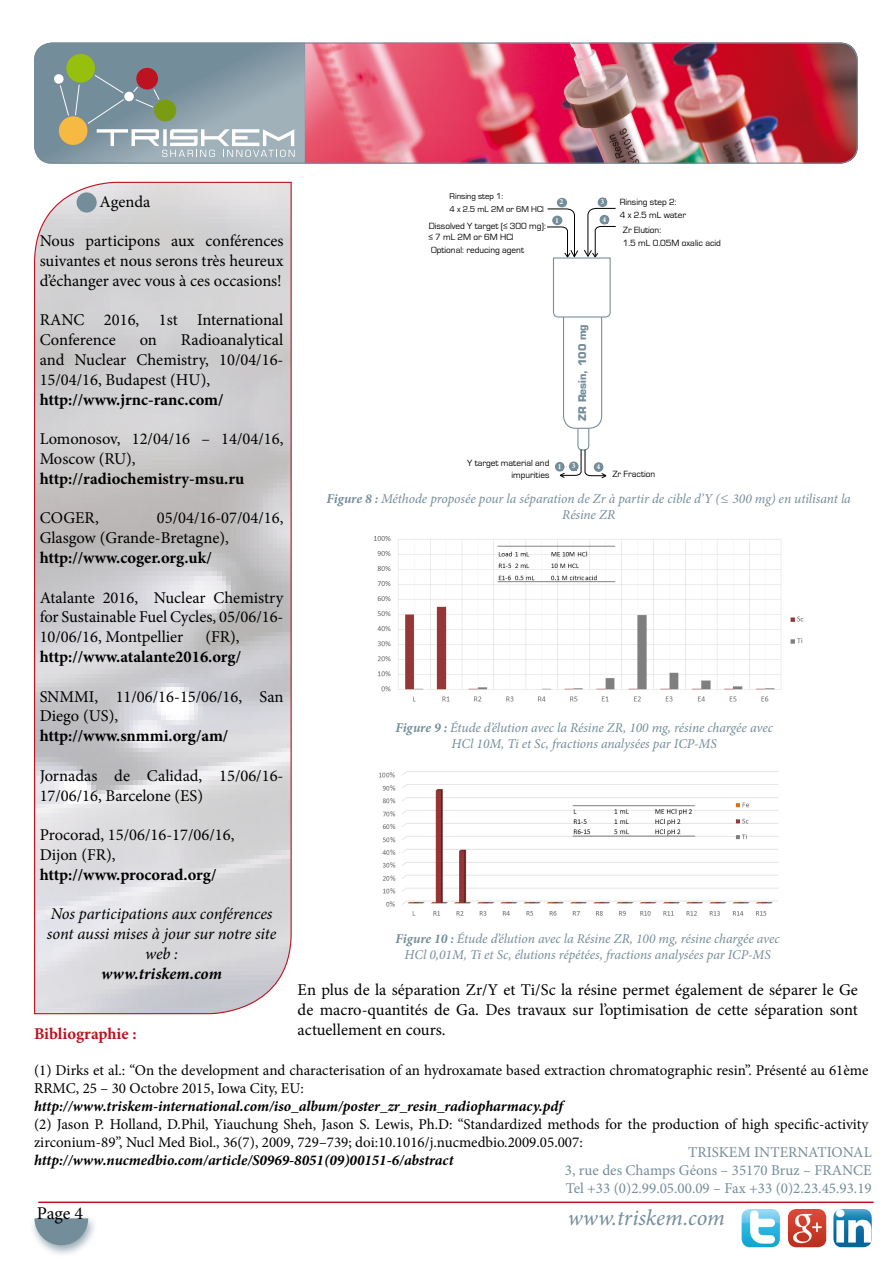
<style>
.page{position:relative;width:893px;height:1263px;background:#fff}
.page>*{position:absolute;margin:0;border:0;box-sizing:border-box;transform-origin:0 0}
.t1{font:italic 22.5px "Minion Pro";letter-spacing:-.005em;color:#748d9a}
.t2{font:18px "Minion Pro";color:#000}
.t3{font:16.5px/19.8px "Minion Pro";color:#000}
.t4{font:700 16.5px "Minion Pro";color:#000}
.t5{font:italic 16.5px/19.8px "Minion Pro";letter-spacing:-.01em;color:#000;text-align:center}
.t6{font:italic 700 16.5px "Minion Pro";letter-spacing:.005em;color:#000}
.t7{font:700 16.5px "Minion Pro";color:#bd1220}
.t8{font:15px/18px "Minion Pro";color:#000}
.t9{font:italic 700 15px "Minion Pro";color:#000}
.t10{font:15px/18px "Minion Pro";color:#748d9a;text-align:justify}
.t11{font:italic 13.5px/16.2px "Minion Pro";letter-spacing:-.005em;color:#748d9a;text-align:center}
.t12{font:700 10.35px "Eurostile";color:#748d9a}
.t13{font:9.3px/13px "Eurostile";color:#000}
.t14{font:8.7px/13px "Eurostile";color:#000}
.t15{font:700 7.65px "Minion Pro";color:#fff}
.t16{font:6.6px "Minion Pro";color:#748d9a}
.s1{font-weight:700}
</style>
<div class="page">
<svg style="left:34px;top:181px;width:258px;height:834px;background:#d1ced1"></svg>
<hr style="left:38px;top:1201px;width:836px;height:2px;background:#bd1220">
<img style="left:742px;top:1209px;width:38px;height:38px">
<img style="left:833px;top:1209px;width:39px;height:38px">
<img style="left:788px;top:1209px;width:38px;height:38px">
<div style="left:28px;top:1214px;width:70px;height:43px;background:#748d9a;opacity:.75"></div>
<svg style="left:34px;top:1218px;width:54px;height:27px"></svg>
<img style="left:305px;top:43px;width:553px;height:121px">
<svg style="left:34px;top:43px;width:271px;height:121px;background:#90a1a3"></svg>
<div style="left:34px;top:43px;width:824px;height:121px;border:1px solid #748d9a;border-radius:18px"></div>
<div style="left:77px;top:192px;width:20px;height:21px;background:#748d9a;border-radius:50%"></div>
<div style="left:577px;top:416px;width:12px;height:34px;border:1px solid #748d9a;border-radius:4px"></div>
<div style="left:557px;top:198px;width:10px;height:9px;background:#748d9a;border-radius:50%"></div>
<div style="left:555px;top:462px;width:10px;height:9px;background:#748d9a;border-radius:50%"></div>
<div style="left:598px;top:197px;width:9px;height:10px;background:#748d9a;border-radius:50%"></div>
<svg style="left:547px;top:199px;width:69px;height:230px"></svg>
<svg style="left:559px;top:449px;width:48px;height:29px"></svg>
<img style="left:374px;top:536px;width:430px;height:166px">
<img style="left:379px;top:771px;width:399px;height:145px">
<p class="t14" style="left:450px;top:190px;width:96px">Rinsing step 1:<br>4 x 2.5 mL 2M or 6M HCl</p>
<p class="t13" style="left:620px;top:195px;width:68px">Rinsing step 2:<br>4 x 2.5 mL water</p>
<p class="t3" style="left:100px;top:191px;width:52px">Agenda</p>
<p class="t3" style="left:40px;top:231px;width:245px;text-align:justify">Nous participons aux conférences suivantes et nous serons très heureux d’échanger avec vous à ces occasions!</p>
<p class="t3" style="left:40px;top:310px;width:245px">RANC 2016, 1st International<br>Conference</p>
<p class="t15" style="left:600px;top:197px;width:5px">3</p>
<p class="t15" style="left:559px;top:197px;width:5px">2</p>
<p class="t15" style="left:555px;top:215px;width:5px">1</p>
<p class="t15" style="left:602px;top:214px;width:5px">4</p>
<p class="t13" style="left:429px;top:220px;width:119px;line-height:11.1px">Dissolved Y target (≤ 300 mg): ≤ 7 mL 2M or 6M HCl</p>
<p class="t13" style="left:431px;top:244px;width:95px">Optional: reducing agent</p>
<p class="t13" style="left:623px;top:224px;width:100px">Zr Elution:<br>1.5 mL 0.05M oxalic acid</p>
<p class="t12" style="left:576px;top:421px;width:98px;rotate:-90deg">ZR Resin, 100 mg</p>
<p class="t3" style="left:40px;top:330px;width:245px;text-align:justify;text-indent:141px">Radioanalytical and Nuclear Chemistry, 10/04/16- 15/04/16, Budapest (HU),</p>
<p class="t4" style="left:40px;top:388px;width:185px">http://www.jrnc-ranc.com/</p>
<p class="t3" style="left:40px;top:429px;width:245px">Lomonosov, 12/04/16 – 14/04/16,<br>Moscow (RU),</p>
<p class="t4" style="left:40px;top:467px;width:206px">http://radiochemistry-msu.ru</p>
<p class="t3" style="left:40px;top:508px;width:61px">COGER,</p>
<p class="t3" style="left:140px;top:330px;width:19px">on</p>
<p class="t13" style="left:467px;top:458px;width:84px;line-height:11.1px;text-align:right">Y target material and impurities</p>
<p class="t13" style="left:612px;top:468px;width:44px">Zr Fraction</p>
<p class="t15" style="left:558px;top:461px;width:5px">1</p>
<p class="t15" style="left:572px;top:461px;width:5px">3</p>
<p class="t15" style="left:597px;top:461px;width:5px">4</p>
<p class="t16" style="left:566px;top:462px;width:4px">-</p>
<p class="t11" style="left:327px;top:490px;width:526px"><span class="s1">Figure 8 :</span> Méthode proposée pour la séparation de Zr à partir de cible d’Y (≤ 300 mg) en utilisant la<br>Résine ZR</p>
<p class="t3" style="left:40px;top:508px;width:245px;text-indent:117px">05/04/16-07/04/16,<br>Glasgow (Grande-Bretagne),</p>
<p class="t4" style="left:40px;top:546px;width:174px">http://www.coger.org.uk/</p>
<p class="t3" style="left:40px;top:587px;width:245px;text-align:justify">Atalante 2016, Nuclear Chemistry for Sustainable Fuel Cycles, 05/06/16- 10/06/16, Montpellier</p>
<p class="t3" style="left:205px;top:627px;width:36px">(FR),</p>
<p class="t4" style="left:40px;top:645px;width:203px">http://www.atalante2016.org/</p>
<p class="t3" style="left:40px;top:686px;width:245px">SNMMI, 11/06/16-15/06/16, San<br>Diego (US),</p>
<p class="t4" style="left:40px;top:724px;width:190px">http://www.snmmi.org/am/</p>
<p class="t3" style="left:40px;top:766px;width:245px">Jornadas de Calidad, 15/06/16-<br>17/06/16, Barcelone (ES)</p>
<p class="t3" style="left:40px;top:825px;width:196px">Procorad, 15/06/16-17/06/16,<br>Dijon (FR),</p>
<p class="t4" style="left:40px;top:863px;width:178px">http://www.procorad.org/</p>
<p class="t5" style="left:47px;top:904px;width:231px">Nos participations aux conférences sont aussi mises à jour sur notre site web :</p>
<p class="t6" style="left:101px;top:962px;width:122px">www.triskem.com</p>
<p class="t11" style="left:395px;top:719px;width:379px"><span class="s1">Figure 9 :</span> Étude d’élution avec la Résine ZR, 100 mg, résine chargée avec<br>HCl 10M, Ti et Sc, fractions analysées par ICP-MS</p>
<p class="t11" style="left:396px;top:930px;width:386px"><span class="s1">Figure 10 :</span> Étude d’élution avec la Résine ZR, 100 mg, résine chargée avec<br>HCl 0,01M, Ti et Sc, élutions répétées, fractions analysées par ICP-MS</p>
<p class="t3" style="left:298px;top:980px;width:562px;text-align:justify">En plus de la séparation Zr/Y et Ti/Sc la résine permet également de séparer le Ge de macro-quantités de Ga. Des travaux sur l’optimisation de cette séparation sont actuellement en cours.</p>
<p class="t7" style="left:34px;top:1022px;width:104px">Bibliographie :</p>
<p class="t8" style="left:34px;top:1061px;width:836px">(1) Dirks et al.: “On the development and characterisation of an hydroxamate based extraction chromatographic resin”. Présenté au 61ème<br>RRMC, 25 – 30 Octobre 2015, Iowa City, EU:</p>
<p class="t9" style="left:34px;top:1095px;width:530px">http://www.triskem-international.com/iso_album/poster_zr_resin_radiopharmacy.pdf</p>
<p class="t8" style="left:34px;top:1115px;width:836px">(2) Jason P. Holland, D.Phil, Yiauchung Sheh, Jason S. Lewis, Ph.D: “Standardized methods for the production of high specific-activity zirconium-89”, Nucl Med Biol., 36(7), 2009, 729–739; doi:10.1016/j.nucmedbio.2009.05.007:</p>
<p class="t9" style="left:34px;top:1149px;width:421px">http://www.nucmedbio.com/article/S0969-8051(09)00151-6/abstract</p>
<p class="t10" style="left:565px;top:1143px;width:308px;text-indent:123px">TRISKEM INTERNATIONAL 3, rue des Champs Géons – 35170 Bruz – FRANCE Tel +33 (0)2.99.05.00.09 – Fax +33 (0)2.23.45.93.19</p>
<p class="t2" style="left:37px;top:1201px;width:48px">Page 4</p>
<h1 class="t1" style="left:568px;top:1203px;width:159px">www.triskem.com</h1>
</div>
